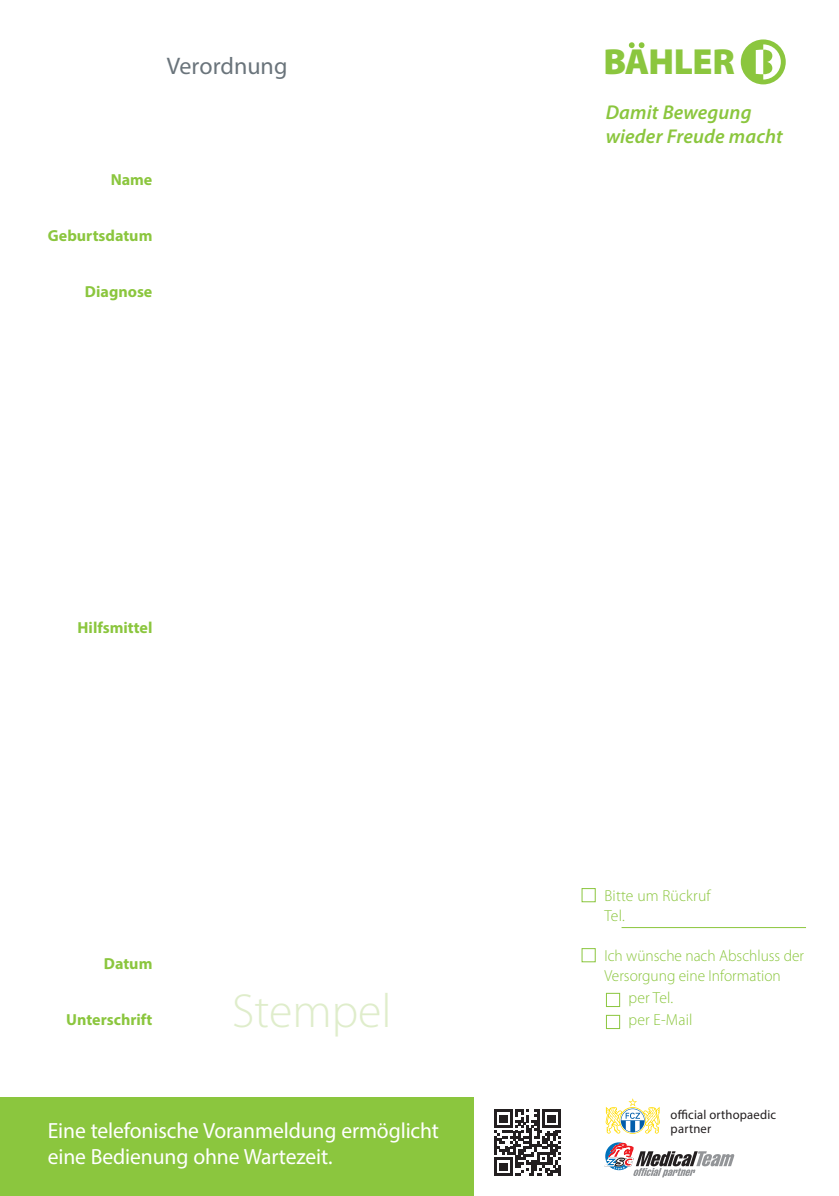
<style>
.page{position:relative;width:839px;height:1196px;background:#fff}
.page>*{position:absolute;margin:0;border:0;box-sizing:border-box;transform-origin:0 0}
.t1{font:300 48px "Myriad Pro";color:#dfedcb}
.t2{font:900 36.4px "Myriad Pro";letter-spacing:-.015em;color:#8bc63e}
.t3{font:24px "Myriad Pro";color:#6a747b}
.t4{font:22px/26px "Myriad Pro";letter-spacing:-.005em;color:#fff}
.t5{font:italic 600 20px/24px "Myriad Pro";letter-spacing:.005em;color:#8bc63e}
.t6{font:700 16px "Myriad Pro";color:#8bc63e}
.t7{font:300 16px/20px "Myriad Pro";color:#8bc63e;scale:.96 1}
.t8{font:300 16px/20px "Myriad Pro";color:#8bc63e}
.t9{font:13px/14px "Myriad Pro";letter-spacing:.015em;color:#231f20}
</style>
<div class="page">
<svg style="left:628px;top:42px;width:16px;height:6px"></svg>
<svg style="left:740px;top:39px;width:45px;height:45px"></svg>
<div style="left:0;top:1096px;width:473px;height:99px;background:#8bc63e"></div>
<svg style="left:494px;top:1109px;width:66px;height:66px"></svg>
<svg style="left:604px;top:1142px;width:130px;height:35px"></svg>
<svg style="left:605px;top:1098px;width:54px;height:35px"></svg>
<div style="left:581px;top:887px;width:14px;height:15px;border:1px solid #8bc63e"></div>
<div style="left:581px;top:947px;width:14px;height:15px;border:1px solid #8bc63e"></div>
<div style="left:605px;top:992px;width:14px;height:14px;border:1px solid #8bc63e"></div>
<div style="left:605px;top:1014px;width:14px;height:14px;border:1px solid #8bc63e"></div>
<hr style="left:621px;top:927px;width:184px;height:1px;background:#8bc63e">
<p class="t6" style="left:111px;top:169px;width:43px">Name</p>
<p class="t3" style="left:167px;top:51px;width:122px">Verordnung</p>
<h2 class="t2" style="left:603px;top:41px;width:133px">BAHLER</h2>
<p class="t5" style="left:605px;top:101px;width:178px">Damit Bewegung wieder Freude macht</p>
<p class="t6" style="left:48px;top:225px;width:106px">Geburtsdatum</p>
<p class="t6" style="left:85px;top:281px;width:69px">Diagnose</p>
<p class="t6" style="left:77px;top:617px;width:76px">Hilfsmittel</p>
<p class="t6" style="left:104px;top:953px;width:50px">Datum</p>
<p class="t6" style="left:66px;top:1009px;width:88px">Unterschrift</p>
<h1 class="t1" style="left:232px;top:984px;width:161px">Stempel</h1>
<p class="t8" style="left:604px;top:886px;width:108px">Bitte um Rückruf<br>Tel.</p>
<p class="t7" style="left:604px;top:946px;width:209px">Ich wünsche nach Abschluss der<br>Versorgung eine Information</p>
<p class="t8" style="left:628px;top:988px;width:46px">per Tel.</p>
<p class="t8" style="left:628px;top:1010px;width:65px">per E-Mail</p>
<p class="t4" style="left:48px;top:1117px;width:392px">Eine telefonische Voranmeldung ermöglicht eine Bedienung ohne Wartezeit.</p>
<p class="t9" style="left:670px;top:1107px;width:107px">official orthopaedic partner</p>
</div>
